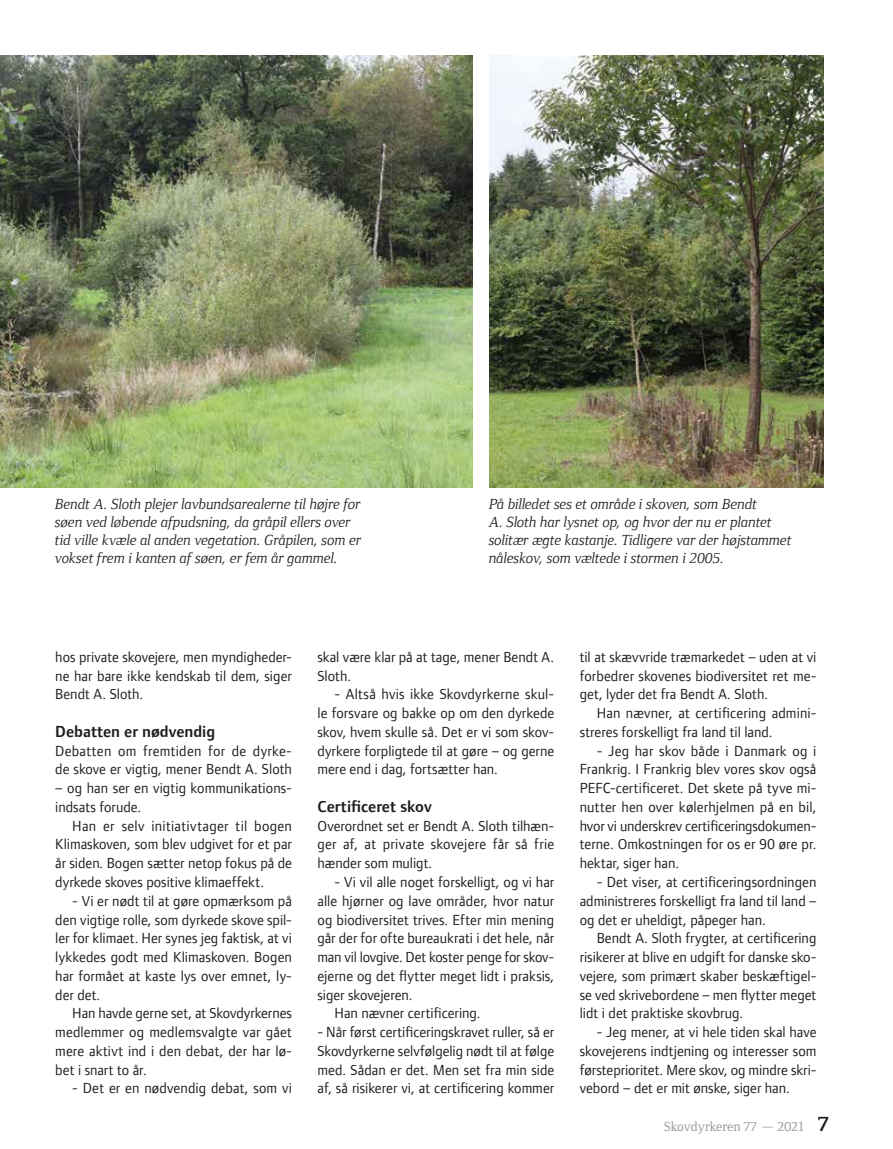
<style>
.page{position:relative;width:893px;height:1149px;background:#fff}
.page>*{position:absolute;margin:0;border:0;box-sizing:border-box;transform-origin:0 0}
.t1{font:600 16.5px "Foundry Form Sans";color:#1d1d1b}
.t2{font:15px/18.8px "Foundry Form Sans";letter-spacing:.005em;color:#1d1d1b;text-align:justify}
.t3{font:italic 15px/18px "Foundry Form Serif";color:#1d1d1b}
.t4{font:13.5px "Foundry Form Serif";color:#909090}
.s1{font-weight:700;font-size:21px;color:#1d1d1b}
</style>
<div class="page">
<img style="left:489px;top:55px;width:334px;height:432px">
<img style="left:0;top:55px;width:472px;height:432px">
<p class="t3" style="left:55px;top:495px;width:308px">Bendt A. Sloth plejer lavbundsarealerne til højre for søen ved løbende afpudsning, da gråpil ellers over tid ville kvæle al anden vegetation. Gråpilen, som er vokset frem i kanten af søen, er fem år gammel.</p>
<p class="t3" style="left:489px;top:494px;width:304px">På billedet ses et område i skoven, som Bendt<br>A. Sloth har lysnet op, og hvor der nu er plantet solitær ægte kastanje. Tidligere var der højstammet nåleskov, som væltede i stormen i 2005.</p>
<p class="t2" style="left:55px;top:647px;width:238px">hos private skovejere, men myndigheder&shy;ne har bare ikke kendskab til dem, siger Bendt A. Sloth.</p>
<p class="t1" style="left:55px;top:722px;width:162px">Debatten er nødvendig</p>
<p class="t2" style="left:55px;top:741px;width:238px">Debatten om fremtiden for de dyrke&shy;de skove er vigtig, mener Bendt A. Sloth</p>
<p class="t2" style="left:55px;top:778px;width:238px">– og han ser en vigtig kommunikations&shy;indsats forude.</p>
<p class="t2" style="left:55px;top:816px;width:238px;text-indent:17px">Han er selv initiativtager til bogen Klimaskoven, som blev udgivet for et par år siden. Bogen sætter netop fokus på de dyrkede skoves positive klimaeffekt.</p>
<p class="t2" style="left:55px;top:891px;width:238px;text-indent:17px">- Vi er nødt til at gøre opmærksom på den vigtige rolle, som dyrkede skove spil&shy;ler for klimaet. Her synes jeg faktisk, at vi lykkedes godt med Klimaskoven. Bogen har formået at kaste lys over emnet, ly&shy;der det.</p>
<p class="t2" style="left:55px;top:1003px;width:238px;text-indent:17px">Han havde gerne set, at Skovdyrkernes medlemmer og medlemsvalgte var gået mere aktivt ind i den debat, der har lø&shy;bet i snart to år.</p>
<p class="t2" style="left:72px;top:1078px;width:221px">- Det er en nødvendig debat, som vi</p>
<p class="t2" style="left:317px;top:647px;width:238px">skal være klar på at tage, mener Bendt A.<br>Sloth.</p>
<p class="t2" style="left:317px;top:684px;width:238px;text-indent:17px">- Altså hvis ikke Skovdyrkerne skul&shy;le forsvare og bakke op om den dyrkede skov, hvem skulle så. Det er vi som skov&shy;dyrkere forpligtede til at gøre – og gerne mere end i dag, fortsætter han.</p>
<p class="t1" style="left:317px;top:797px;width:116px">Certificeret skov</p>
<p class="t2" style="left:317px;top:816px;width:238px">Overordnet set er Bendt A. Sloth tilhæn&shy;ger af, at private skovejere får så frie hænder som muligt.</p>
<p class="t2" style="left:334px;top:872px;width:221px">- Vi vil alle noget forskelligt, og vi har</p>
<p class="t2" style="left:317px;top:891px;width:238px">alle hjørner og lave områder, hvor natur</p>
<p class="t2" style="left:317px;top:909px;width:238px">og biodiversitet trives. Efter min mening</p>
<p class="t2" style="left:317px;top:928px;width:238px">går der for ofte bureaukrati i det hele, når</p>
<p class="t2" style="left:317px;top:947px;width:238px">man vil lovgive. Det koster penge for skov-</p>
<p class="t2" style="left:317px;top:966px;width:238px">ejerne og det flytter meget lidt i praksis,</p>
<p class="t2" style="left:317px;top:984px;width:97px">siger skovejeren.</p>
<p class="t2" style="left:334px;top:1003px;width:148px">Han nævner certificering.</p>
<p class="t2" style="left:317px;top:1022px;width:238px">- Når først certificeringskravet ruller, så er Skovdyrkerne selvfølgelig nødt til at følge med. Sådan er det. Men set fra min side af, så risikerer vi, at certificering kommer</p>
<p class="t2" style="left:580px;top:647px;width:238px">til at skævvride træmarkedet – uden at vi forbedrer skovenes biodiversitet ret me&shy;get, lyder det fra Bendt A. Sloth.</p>
<p class="t2" style="left:580px;top:703px;width:238px;text-indent:17px">Han nævner, at certificering admini&shy;streres forskelligt fra land til land.</p>
<p class="t2" style="left:580px;top:741px;width:238px;text-indent:17px">- Jeg har skov både i Danmark og i Frankrig. I Frankrig blev vores skov også PEFC-certificeret. Det skete på tyve mi&shy;nutter hen over kølerhjelmen på en bil, hvor vi underskrev certificeringsdokumen&shy;terne. Omkostningen for os er 90 øre pr. hektar, siger han.</p>
<p class="t2" style="left:580px;top:872px;width:238px;text-indent:17px">- Det viser, at certificeringsordningen administreres forskelligt fra land til land – og det er uheldigt, påpeger han.</p>
<p class="t2" style="left:580px;top:928px;width:238px;text-indent:17px">Bendt A. Sloth frygter, at certificering risikerer at blive en udgift for danske sko&shy;vejere, som primært skaber beskæftigel&shy;se ved skrivebordene – men flytter meget lidt i det praktiske skovbrug.</p>
<p class="t2" style="left:580px;top:1022px;width:238px;text-indent:17px">- Jeg mener, at vi hele tiden skal have skovejerens indtjening og interesser som førsteprioritet. Mere skov, og mindre skri&shy;vebord – det er mit ønske, siger han.</p>
<p class="t4" style="left:664px;top:1118px;width:167px">Skovdyrkeren 77 — 2021 <span class="s1">7</span></p>
</div>
